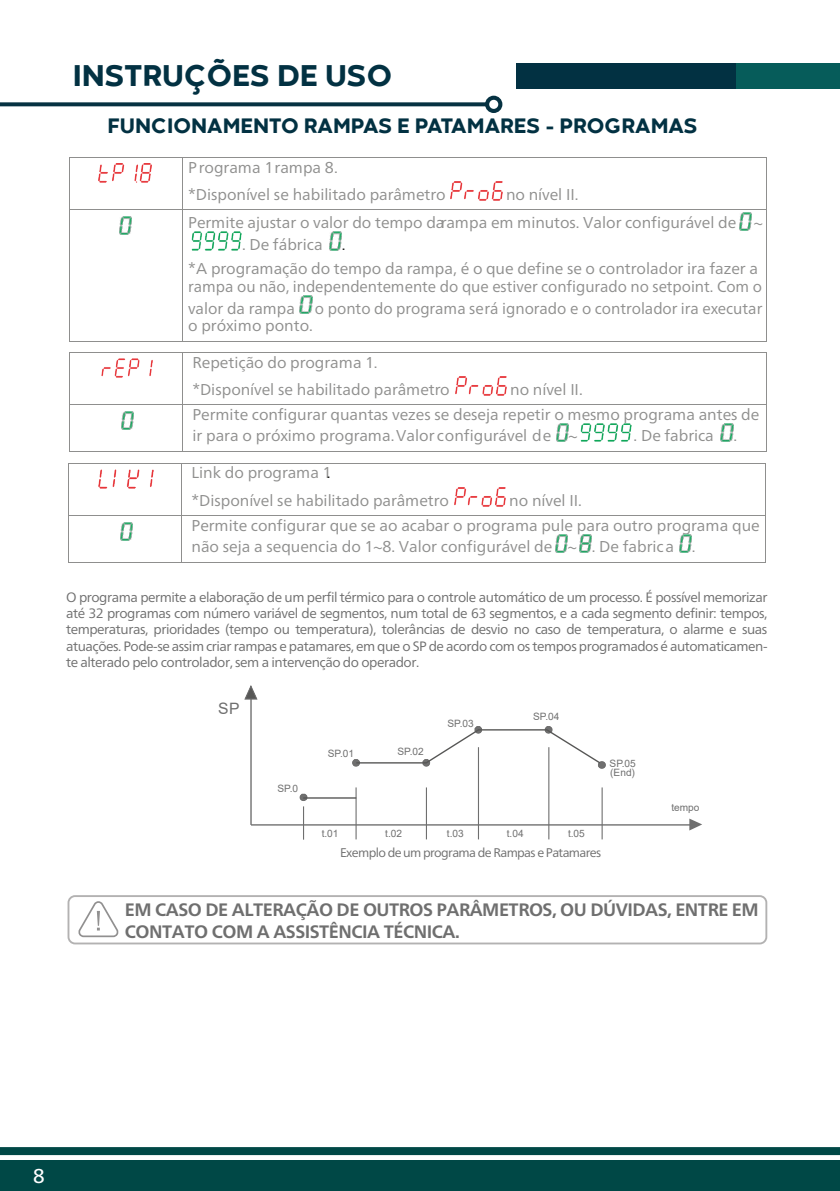
<style>
.page{position:relative;width:840px;height:1191px;background:#fff}
.page>*{position:absolute;margin:0;border:0;box-sizing:border-box;transform-origin:0 0}
.t1{font:800 31px "Codec Warm Trial";color:#023142}
.t2{font:800 21.6px "Codec Warm Trial";color:#023142}
.t3{font:20px "Frutiger Neue LT";color:#fff}
.t4{font:700 18px/21.6px "Frutiger Neue LT";letter-spacing:-.03em;color:#6f6f6f}
.t5{font:15.8px/27.4px "Frutiger Neue LT";letter-spacing:-.005em;color:#8f8f8e}
.t6{font:15.6px "Arial";color:#6f6f6f}
.t7{font:13.6px/16.4px "Frutiger Neue LT";letter-spacing:-.035em;color:#6f6f6f;text-align:justify}
.t8{font:12.6px "Frutiger Neue LT";letter-spacing:-.05em;color:#6f6f6f}
.t9{font:10.2px/9.6px "Arial";color:#6f6f6f}
.s1{font-family:"Arial"}
.s2{font-family:"Arial";color:#1c1c1b}
</style>
<div class="page">
<div style="left:0;top:1160px;width:839px;height:31px;background:#004846"></div>
<div style="left:0;top:1147px;width:839px;height:8px;background:#004846"></div>
<hr style="left:303px;top:806px;width:1px;height:33px;background:#6f6f6f">
<svg style="left:299px;top:793px;width:8px;height:8px"></svg>
<hr style="left:355px;top:787px;width:1px;height:52px;background:#6f6f6f">
<hr style="left:425px;top:787px;width:2px;height:52px;background:#6f6f6f">
<hr style="left:477px;top:747px;width:2px;height:92px;background:#6f6f6f">
<hr style="left:548px;top:747px;width:1px;height:92px;background:#6f6f6f">
<hr style="left:601px;top:787px;width:1px;height:52px;background:#6f6f6f">
<hr style="left:250px;top:699px;width:1px;height:126px;background:#6f6f6f">
<hr style="left:251px;top:824px;width:438px;height:1px;background:#6f6f6f">
<hr style="left:303px;top:797px;width:53px;height:1px;background:#575756">
<svg style="left:352px;top:726px;width:349px;height:104px"></svg>
<svg style="left:244px;top:685px;width:14px;height:15px"></svg>
<div style="left:67px;top:895px;width:699px;height:49px;border:2px solid #b3b2b2;border-radius:7px"></div>
<svg style="left:78px;top:901px;width:41px;height:36px"></svg>
<svg style="left:0;top:102px;width:485px;height:4px;background:#1b4352"></svg>
<div style="left:485px;top:96px;width:17px;height:17px;background:#063242;border-radius:50%"></div>
<div style="left:489px;top:100px;width:9px;height:9px;background:#fff;border-radius:50%"></div>
<div style="left:516px;top:63px;width:323px;height:26px;background:#023142"></div>
<hr style="left:70px;top:157px;width:107px;height:1px;background:#8f8f8e">
<hr style="left:178px;top:157px;width:588px;height:1px;background:#8f8f8e">
<hr style="left:69px;top:158px;width:1px;height:51px;background:#8f8f8e">
<hr style="left:181px;top:158px;width:1px;height:51px;background:#8f8f8e">
<hr style="left:765px;top:158px;width:1px;height:51px;background:#8f8f8e">
<hr style="left:70px;top:209px;width:107px;height:1px;background:#8f8f8e">
<hr style="left:178px;top:209px;width:588px;height:1px;background:#8f8f8e">
<hr style="left:69px;top:210px;width:1px;height:131px;background:#8f8f8e">
<hr style="left:70px;top:341px;width:107px;height:1px;background:#8f8f8e">
<hr style="left:181px;top:210px;width:1px;height:131px;background:#8f8f8e">
<hr style="left:178px;top:341px;width:588px;height:1px;background:#8f8f8e">
<hr style="left:765px;top:210px;width:1px;height:131px;background:#8f8f8e">
<hr style="left:70px;top:352px;width:111px;height:1px;background:#8f8f8e">
<hr style="left:182px;top:352px;width:584px;height:1px;background:#8f8f8e">
<hr style="left:69px;top:353px;width:1px;height:51px;background:#8f8f8e">
<hr style="left:181px;top:353px;width:1px;height:51px;background:#8f8f8e">
<hr style="left:766px;top:353px;width:1px;height:51px;background:#8f8f8e">
<hr style="left:70px;top:404px;width:111px;height:1px;background:#8f8f8e">
<hr style="left:182px;top:404px;width:584px;height:1px;background:#8f8f8e">
<hr style="left:69px;top:405px;width:1px;height:46px;background:#8f8f8e">
<hr style="left:70px;top:451px;width:111px;height:1px;background:#8f8f8e">
<hr style="left:181px;top:405px;width:1px;height:46px;background:#8f8f8e">
<hr style="left:182px;top:451px;width:584px;height:1px;background:#8f8f8e">
<hr style="left:766px;top:405px;width:1px;height:46px;background:#8f8f8e">
<img style="left:99px;top:164px;width:52px;height:18px">
<img style="left:450px;top:182px;width:51px;height:18px">
<img style="left:119px;top:216px;width:12px;height:18px">
<img style="left:739px;top:212px;width:12px;height:18px">
<img style="left:191px;top:232px;width:51px;height:18px">
<img style="left:329px;top:232px;width:12px;height:18px">
<img style="left:299px;top:295px;width:13px;height:19px">
<img style="left:102px;top:359px;width:51px;height:18px">
<img style="left:455px;top:377px;width:51px;height:18px">
<img style="left:121px;top:411px;width:12px;height:18px">
<img style="left:556px;top:423px;width:12px;height:18px">
<img style="left:580px;top:423px;width:51px;height:18px">
<img style="left:720px;top:423px;width:12px;height:18px">
<hr style="left:69px;top:463px;width:112px;height:1px;background:#8f8f8e">
<hr style="left:181px;top:463px;width:584px;height:1px;background:#8f8f8e">
<hr style="left:68px;top:464px;width:1px;height:51px;background:#8f8f8e">
<hr style="left:181px;top:464px;width:1px;height:51px;background:#8f8f8e">
<hr style="left:765px;top:464px;width:1px;height:51px;background:#8f8f8e">
<hr style="left:69px;top:515px;width:112px;height:1px;background:#8f8f8e">
<hr style="left:181px;top:515px;width:584px;height:1px;background:#8f8f8e">
<hr style="left:68px;top:516px;width:1px;height:46px;background:#8f8f8e">
<hr style="left:69px;top:562px;width:112px;height:1px;background:#8f8f8e">
<hr style="left:181px;top:516px;width:1px;height:46px;background:#8f8f8e">
<hr style="left:181px;top:562px;width:584px;height:1px;background:#8f8f8e">
<hr style="left:765px;top:516px;width:1px;height:46px;background:#8f8f8e">
<img style="left:98px;top:470px;width:56px;height:18px">
<img style="left:454px;top:488px;width:51px;height:18px">
<img style="left:120px;top:522px;width:12px;height:18px">
<img style="left:555px;top:534px;width:12px;height:18px">
<img style="left:579px;top:534px;width:12px;height:18px">
<img style="left:679px;top:534px;width:12px;height:18px">
<div style="left:736px;top:63px;width:103px;height:26px;background:#065c5a"></div>
<h1 class="t1" style="left:73px;top:56px;width:321px">INSTRUÇÕES DE USO</h1>
<h2 class="t2" style="left:107px;top:112px;width:591px">FUNCIONAMENTO RAMPAS E PATAMARES - PROGRAMAS</h2>
<p class="t5" style="left:188px;top:153px;width:259px">Programa 1rampa 8<span class="s1">.<br></span>*Disponível se habilitado parâmetro</p>
<p class="t5" style="left:188px;top:180px;width:576px;line-height:28.4px;text-indent:317px">no nível II.<br>Permite ajustar o valor do tempo darampa em minutos. Valor configurável de ~</p>
<p class="t5" style="left:188px;top:233px;width:571px;line-height:23.6px;text-indent:54px">. De fábrica <span class="s2">.<br></span>*A programação do tempo da rampa, é o que define se o controlador ira fazer a</p>
<p class="t5" style="left:188px;top:275px;width:575px;line-height:21.8px">rampa ou não, independentemente do que estiver configurado no setpoint. Com o valor da rampa</p>
<p class="t5" style="left:315px;top:294px;width:448px">o ponto do programa será ignorado e o controlador ira executar</p>
<p class="t5" style="left:188px;top:312px;width:126px">o próximo ponto.</p>
<p class="t5" style="left:192px;top:348px;width:259px">Repetição do programa 1<span class="s1">. </span>*Disponível se habilitado parâmetro</p>
<p class="t5" style="left:192px;top:377px;width:568px;line-height:24.8px;text-indent:317px">no nível II.<br>Permite configurar quantas vezes se deseja repetir o mesmo programa antes de</p>
<p class="t5" style="left:192px;top:422px;width:386px">ir para o próximo programa.Valor configurável de ~</p>
<p class="t5" style="left:633px;top:422px;width:105px">. De fabrica <span class="s1">.</span></p>
<p class="t5" style="left:191px;top:459px;width:259px">Link do programa 1<span class="s2">.<br></span>*Disponível se habilitado parâmetro</p>
<p class="t5" style="left:191px;top:488px;width:569px;line-height:24.6px;text-indent:317px">no nível II.<br>Permite configurar que se ao acabar o programa pule para outro programa que</p>
<p class="t5" style="left:191px;top:533px;width:505px">não seja a sequencia do 1~8. Valor configurável de ~ . De fabrica <span class="s1">.</span></p>
<p class="t7" style="left:66px;top:589px;width:702px">O programa permite a elaboração de um perfil térmico para o controle automático de um processo. É possível memorizar até 32 programas com número variável de segmentos, num total de 63 segmentos, e a cada segmento definir: tempos, temperaturas, prioridades (tempo ou temperatura), tolerâncias de desvio no caso de temperatura, o alarme e suas atuações. Pode-se assim criar rampas e patamares, em que o SP de acordo com os tempos programados é automaticamen&shy;te alterado pelo controlador, sem a intervenção do operador.</p>
<p class="t6" style="left:218px;top:698px;width:23px">SP</p>
<p class="t9" style="left:533px;top:711px;width:28px">SP.04</p>
<p class="t9" style="left:447px;top:719px;width:28px">SP.03</p>
<p class="t9" style="left:277px;top:783px;width:22px">SP.0</p>
<p class="t9" style="left:328px;top:748px;width:28px">SP.01</p>
<p class="t9" style="left:397px;top:747px;width:28px">SP.02</p>
<p class="t9" style="left:609px;top:758px;width:28px">SP.05 (End)</p>
<p class="t9" style="left:671px;top:803px;width:30px">tempo</p>
<p class="t9" style="left:321px;top:828px;width:18px">t.01</p>
<p class="t9" style="left:385px;top:828px;width:18px">t.02</p>
<p class="t9" style="left:446px;top:828px;width:18px">t.03</p>
<p class="t9" style="left:506px;top:828px;width:18px">t.04</p>
<p class="t9" style="left:567px;top:828px;width:18px">t.05</p>
<p class="t8" style="left:340px;top:845px;width:262px">Exemplo de um programa de Rampas e Patamares</p>
<p class="t4" style="left:125px;top:899px;width:635px">EM CASO DE ALTERAÇÃO DE OUTROS PARÂMETROS, OU DÚVIDAS, ENTRE EM<br>CONTATO COM A ASSISTÊNCIA TÉCNICA.</p>
<p class="t3" style="left:33px;top:1164px;width:13px">8</p>
</div>
